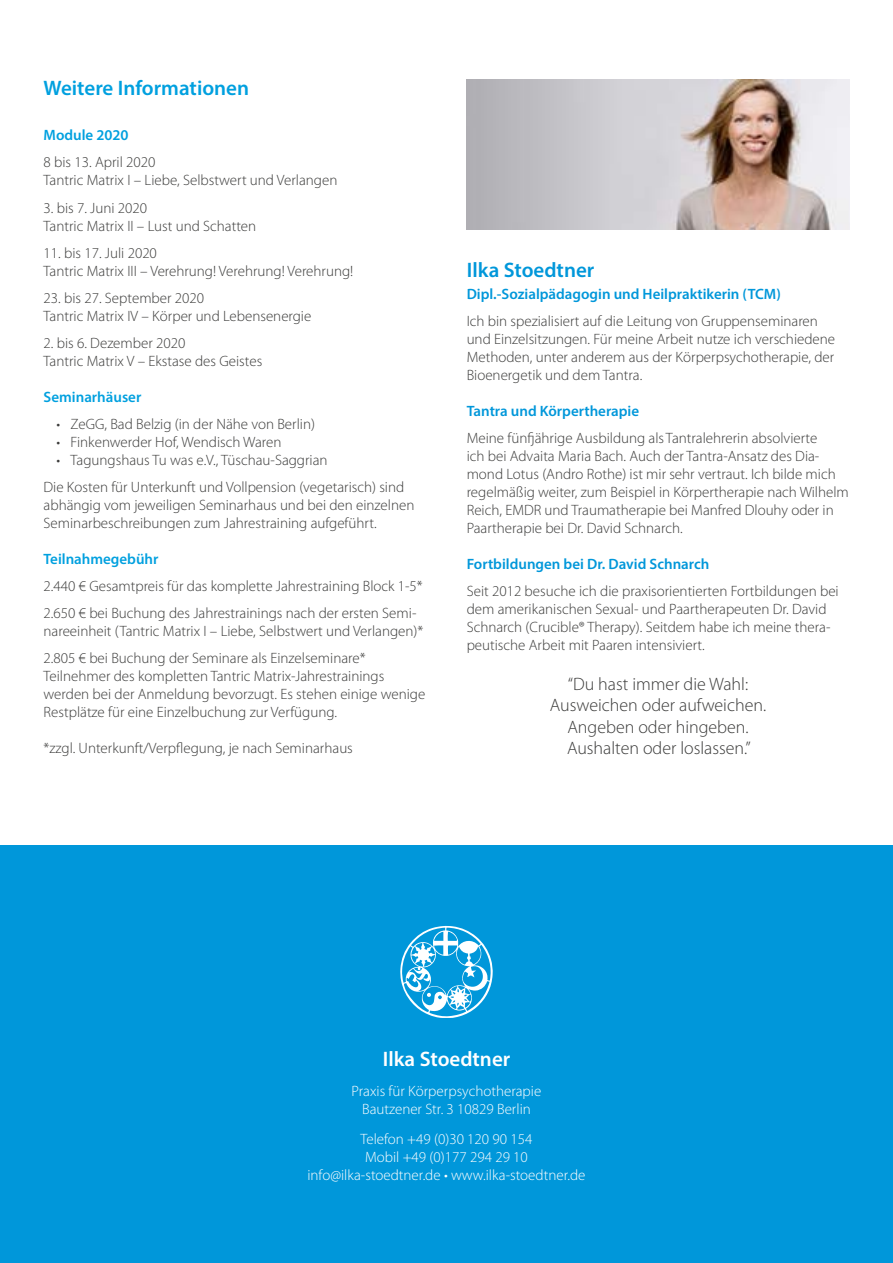
<style>
.page{position:relative;width:893px;height:1263px;background:#fff}
.page>*{position:absolute;margin:0;border:0;box-sizing:border-box;transform-origin:0 0}
.t1{font:600 21px "Myriad Pro";color:#00a0df}
.t2{font:600 21px "Myriad Pro";color:#fff}
.t3{font:600 21px "Myriad Pro";color:#0097da}
.t4{font:300 18px/21.6px "Myriad Pro";color:#3b3b3a;text-align:center}
.t5{font:300 15px/18px "Myriad Pro";color:#3b3b3a}
.t6{font:300 15px/18px "Myriad Pro";color:#fff;text-align:center}
.t7{font:600 15px "Myriad Pro";color:#0097da}
.t8{font:600 15px "Myriad Pro";color:#00a0df}
</style>
<div class="page">
<div style="left:0;top:845px;width:893px;height:418px;background:#0097da"></div>
<svg style="left:400px;top:926px;width:93px;height:92px"></svg>
<img style="left:467px;top:80px;width:382px;height:150px">
<h1 class="t1" style="left:44px;top:75px;width:207px">Weitere Informationen</h1>
<p class="t8" style="left:44px;top:126px;width:87px">Module 2020</p>
<p class="t5" style="left:44px;top:154px;width:295px">8 bis 13. April 2020<br>Tantric Matrix I – Liebe, Selbstwert und Verlangen</p>
<p class="t5" style="left:44px;top:199px;width:214px">3. bis 7. Juni 2020<br>Tantric Matrix II – Lust und Schatten</p>
<p class="t5" style="left:44px;top:244px;width:311px">11. bis 17. Juli 2020<br>Tantric Matrix III – Verehrung! Verehrung! Verehrung!</p>
<p class="t5" style="left:44px;top:289px;width:269px">23. bis 27. September 2020<br>Tantric Matrix IV – Körper und Lebensenergie</p>
<p class="t5" style="left:44px;top:334px;width:220px">2. bis 6. Dezember 2020<br>Tantric Matrix V – Ekstase des Geistes</p>
<p class="t8" style="left:44px;top:387px;width:99px">Seminarhäuser</p>
<p class="t5" style="left:56px;top:415px;width:260px">• ZeGG, Bad Belzig (in der Nähe von Berlin)</p>
<p class="t5" style="left:56px;top:433px;width:227px">• Finkenwerder Hof, Wendisch Waren</p>
<p class="t5" style="left:44px;top:446px;width:362px;line-height:27px;text-indent:13px">• Tagungshaus Tu was e.V., Tüschau-Saggrian<br>Die Kosten für Unterkunft und Vollpension (vegetarisch) sind</p>
<p class="t5" style="left:44px;top:496px;width:372px">abhängig vom jeweiligen Seminarhaus und bei den einzelnen<br>Seminarbeschreibungen zum Jahrestraining aufgeführt.</p>
<p class="t8" style="left:44px;top:549px;width:116px">Teilnahmegebühr</p>
<p class="t5" style="left:44px;top:572px;width:381px;line-height:27px">2.440 € Gesamtpreis für das komplette Jahrestraining Block 1-5*<br>2.650 € bei Buchung des Jahrestrainings nach der ersten Semi-</p>
<p class="t5" style="left:44px;top:617px;width:381px;line-height:27px">nareeinheit (Tantric Matrix I – Liebe, Selbstwert und Verlangen)*<br>2.805 € bei Buchung der Seminare als Einzelseminare*</p>
<p class="t5" style="left:44px;top:667px;width:383px">Teilnehmer des kompletten Tantric Matrix-Jahrestrainings werden bei der Anmeldung bevorzugt. Es stehen einige wenige<br>Restplätze für eine Einzelbuchung zur Verfügung.</p>
<p class="t5" style="left:44px;top:739px;width:311px">*zzgl. Unterkunft/Verpflegung, je nach Seminarhaus</p>
<h1 class="t3" style="left:467px;top:257px;width:129px">Ilka Stoedtner</h1>
<p class="t7" style="left:467px;top:284px;width:316px">Dipl.-Sozialpädagogin und Heilpraktikerin (TCM)</p>
<p class="t5" style="left:467px;top:312px;width:370px">Ich bin spezialisiert auf die Leitung von Gruppenseminaren und Einzelsitzungen. Für meine Arbeit nutze ich verschiedene Methoden, unter anderem aus der Körperpsychotherapie, der Bioenergetik und dem Tantra.</p>
<p class="t7" style="left:467px;top:401px;width:174px">Tantra und Körpertherapie</p>
<p class="t5" style="left:467px;top:429px;width:384px">Meine fünfjährige Ausbildung als Tantralehrerin absolvierte<br>ich bei Advaita Maria Bach. Auch der Tantra-Ansatz des Dia&shy;mond Lotus (Andro Rothe) ist mir sehr vertraut. Ich bilde mich regelmäßig weiter, zum Beispiel in Körpertherapie nach Wilhelm Reich, EMDR und Traumatherapie bei Manfred Dlouhy oder in Paartherapie bei Dr. David Schnarch.</p>
<p class="t7" style="left:467px;top:554px;width:244px">Fortbildungen bei Dr. David Schnarch</p>
<p class="t5" style="left:467px;top:582px;width:374px">Seit 2012 besuche ich die praxisorientierten Fortbildungen bei dem amerikanischen Sexual- und Paartherapeuten Dr. David Schnarch (Crucible® Therapy). Seitdem habe ich meine thera&shy;peutische Arbeit mit Paaren intensiviert.</p>
<p class="t4" style="left:550px;top:673px;width:218px">“Du hast immer die Wahl:<br>Ausweichen oder aufweichen.<br>Angeben oder hingeben.<br>Aushalten oder loslassen.”</p>
<h1 class="t2" style="left:383px;top:1045px;width:129px">Ilka Stoedtner</h1>
<p class="t6" style="left:352px;top:1082px;width:191px">Praxis für Körperpsychotherapie<br>Bautzener Str. 3 10829 Berlin</p>
<p class="t6" style="left:307px;top:1130px;width:279px">Telefon +49 (0)30 120 90 154<br>Mobil +49 (0)177 294 29 10 info@ilka-stoedtner.de • www.ilka-stoedtner.de</p>
</div>
